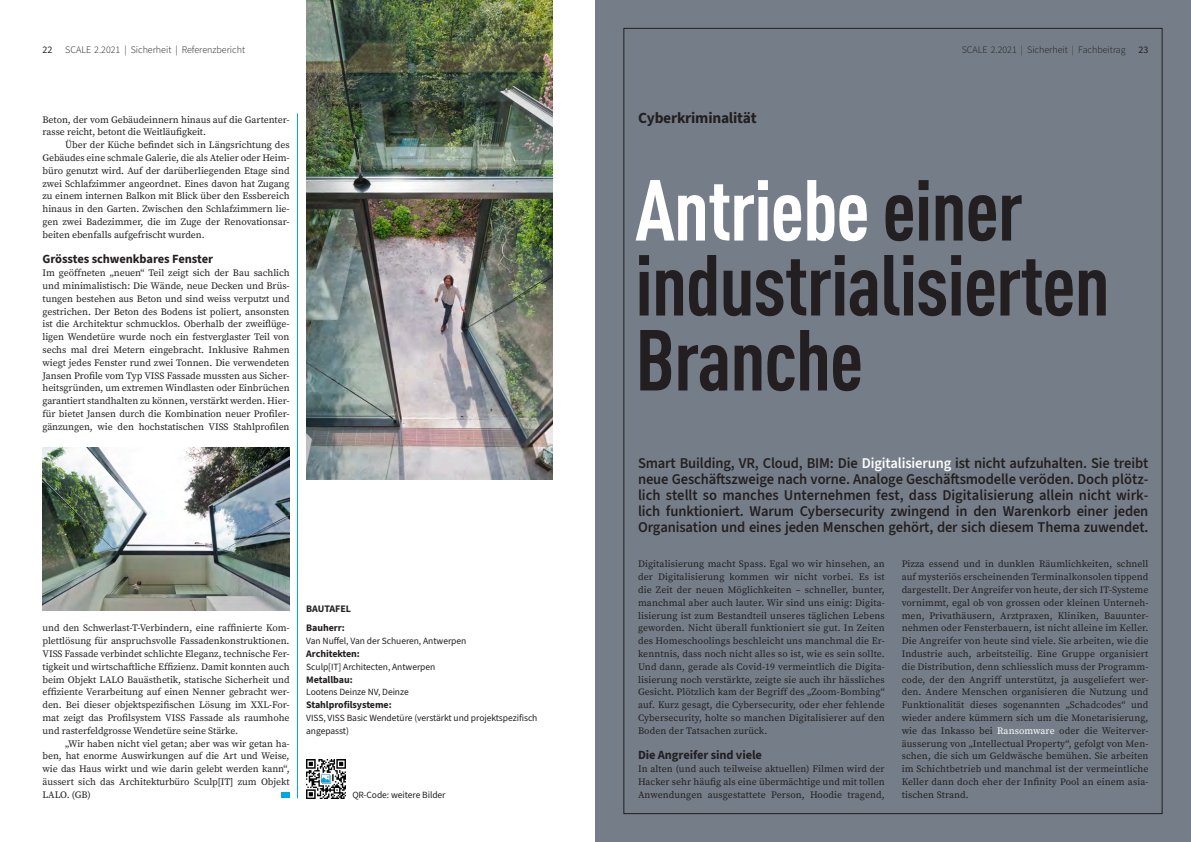
<style>
.page{position:relative;width:1191px;height:842px;background:#fff}
.page>*{position:absolute;margin:0;border:0;box-sizing:border-box;transform-origin:0 0}
.t1{font:700 85px/75px "DIN Cond";letter-spacing:-.015em;color:#231f20}
.t2{font:700 15.5px "Source Sans 3";letter-spacing:-.015em;color:#231f20}
.t3{font:600 15px/16px "Source Sans 3";letter-spacing:-.01em;color:#231f20;text-align:justify}
.t4{font:700 12.5px "Source Sans 3";letter-spacing:-.01em;color:#231f20}
.t5{font:300 10px "Source Sans 3";color:#231f20}
.t6{font:700 10px/19.2px "Source Sans 3";letter-spacing:-.005em;color:#231f20}
.t7{font:10px "Source Sans 3";color:#231f20}
.t8{font:9.8px/12.8px "Source Serif Pro";letter-spacing:-.005em;color:#231f20;text-align:justify}
.t9{font:9.5px/12.8px "Source Sans 3";letter-spacing:-.005em;color:#231f20}
.s1{color:#fff}
</style>
<div class="page">
<div style="left:595px;top:0;width:596px;height:842px;background:#757e88"></div>
<img style="left:306px;top:0;width:247px;height:479px">
<img style="left:43px;top:448px;width:246px;height:163px">
<hr style="left:297px;top:113px;width:1px;height:685px;background:#00a6e5">
<svg style="left:623px;top:28px;width:539px;height:786px"></svg>
<div style="left:281px;top:792px;width:8px;height:6px;background:#00a6e5"></div>
<img style="left:307px;top:759px;width:38px;height:39px">
<p class="t7" style="left:43px;top:43px;width:11px">22</p>
<p class="t5" style="left:65px;top:43px;width:181px">SCALE 2.2021 | Sicherheit | Referenzbericht</p>
<p class="t5" style="left:961px;top:43px;width:166px">SCALE 2.2021 | Sicherheit | Fachbeitrag</p>
<p class="t7" style="left:1138px;top:43px;width:11px">23</p>
<p class="t8" style="left:43px;top:113px;width:248px">Beton, der vom Gebäudeinnern hinaus auf die Gartenter&shy;rasse reicht, betont die Weitläufigkeit.</p>
<p class="t8" style="left:43px;top:139px;width:249px;text-indent:23px">Über der Küche befindet sich in Längsrichtung des Gebäudes eine schmale Galerie, die als Atelier oder Heim&shy;büro genutzt wird. Auf der darüberliegenden Etage sind zwei Schlafzimmer angeordnet. Eines davon hat Zugang zu einem internen Balkon mit Blick über den Essbereich hinaus in den Garten. Zwischen den Schlafzimmern lie&shy;gen zwei Badezimmer, die im Zuge der Renovationsar&shy;beiten ebenfalls aufgefrischt wurden.</p>
<p class="t4" style="left:43px;top:251px;width:172px">Grösstes schwenkbares Fenster</p>
<p class="t8" style="left:43px;top:267px;width:248px">Im geöffneten „neuen“ Teil zeigt sich der Bau sachlich und minimalistisch: Die Wände, neue Decken und Brüs&shy;tungen bestehen aus Beton und sind weiss verputzt und gestrichen. Der Beton des Bodens ist poliert, ansonsten ist die Architektur schmucklos. Oberhalb der zweiflüge&shy;ligen Wendetüre wurde noch ein festverglaster Teil von sechs mal drei Metern eingebracht. Inklusive Rahmen wiegt jedes Fenster rund zwei Tonnen. Die verwendeten Jansen Profile vom Typ VISS Fassade mussten aus Sicher&shy;heitsgründen, um extremen Windlasten oder Einbrüchen garantiert standhalten zu können, verstärkt werden. Hier&shy;für bietet Jansen durch die Kombination neuer Profiler&shy;gänzungen, wie den hochstatischen VISS Stahlprofilen</p>
<p class="t8" style="left:43px;top:622px;width:248px">und den Schwerlast-T-Verbindern, eine raffinierte Kom&shy;plettlösung für anspruchsvolle Fassadenkonstruktionen.<br>VISS Fassade verbindet schlichte Eleganz, technische Fer&shy;tigkeit und wirtschaftliche Effizienz. Damit konnten auch beim Objekt LALO Bauästhetik, statische Sicherheit und effiziente Verarbeitung auf einen Nenner gebracht wer&shy;den. Bei dieser objektspezifischen Lösung im XXL-For&shy;mat zeigt das Profilsystem VISS Fassade als raumhohe und rasterfeldgrosse Wendetüre seine Stärke.</p>
<p class="t8" style="left:43px;top:737px;width:249px;text-indent:23px">„Wir haben nicht viel getan; aber was wir getan ha&shy;ben, hat enorme Auswirkungen auf die Art und Weise, wie das Haus wirkt und wie darin gelebt werden kann“, äussert sich das Architekturbüro Sculp[IT] zum Objekt LALO. (GB)</p>
<h2 class="t2" style="left:638px;top:107px;width:120px">Cyberkriminalität</h2>
<h1 class="t1" style="left:635px;top:170px;width:476px"><span class="s1">Antriebe</span> einer industrialisierten<br>Branche</h1>
<p class="t3" style="left:638px;top:456px;width:512px">Smart Building, VR, Cloud, BIM: Die <span class="s1">Digitalisierung</span> ist nicht aufzuhalten. Sie treibt neue Geschäftszweige nach vorne. Analoge Geschäftsmodelle veröden. Doch plötz&shy;lich stellt so manches Unternehmen fest, dass Digitalisierung allein nicht wirk&shy;lich funktioniert. Warum Cybersecurity zwingend in den Warenkorb einer jeden Organisation und eines jeden Menschen gehört, der sich diesem Thema zuwendet.</p>
<p class="t8" style="left:638px;top:558px;width:248px">Digitalisierung macht Spass. Egal wo wir hinsehen, an der Digitalisierung kommen wir nicht vorbei. Es ist die Zeit der neuen Möglichkeiten – schneller, bunter, manchmal aber auch lauter. Wir sind uns einig: Digita&shy;lisierung ist zum Bestandteil unseres täglichen Lebens geworden. Nicht überall funktioniert sie gut. In Zeiten des Homeschoolings beschleicht uns manchmal die Er&shy;kenntnis, dass noch nicht alles so ist, wie es sein sollte.<br>Und dann, gerade als Covid-19 vermeintlich die Digita&shy;lisierung noch verstärkte, zeigte sie auch ihr hässliches Gesicht. Plötzlich kam der Begriff des „Zoom-Bombing“ auf. Kurz gesagt, die Cybersecurity, oder eher fehlende Cybersecurity, holte so manchen Digitalisierer auf den Boden der Tatsachen zurück.</p>
<p class="t4" style="left:638px;top:747px;width:125px">Die Angreifer sind viele</p>
<p class="t8" style="left:638px;top:763px;width:248px">In alten (und auch teilweise aktuellen) Filmen wird der Hacker sehr häufig als eine übermächtige und mit tollen Anwendungen ausgestattete Person, Hoodie tragend,</p>
<p class="t8" style="left:901px;top:558px;width:248px">Pizza essend und in dunklen Räumlichkeiten, schnell auf mysteriös erscheinenden Terminalkonsolen tippend dargestellt. Der Angreifer von heute, der sich IT-Systeme vornimmt, egal ob von grossen oder kleinen Unterneh&shy;men, Privathäusern, Arztpraxen, Kliniken, Bauunter&shy;nehmen oder Fensterbauern, ist nicht alleine im Keller.<br>Die Angreifer von heute sind viele. Sie arbeiten, wie die Industrie auch, arbeitsteilig. Eine Gruppe organisiert die Distribution, denn schliesslich muss der Programm&shy;code, der den Angriff unterstützt, ja ausgeliefert wer&shy;den. Andere Menschen organisieren die Nutzung und Funktionalität dieses sogenannten „Schadcodes“ und wieder andere kümmern sich um die Monetarisierung, wie das Inkasso bei <span class="s1">Ransomware</span> oder die Weiterver&shy;äusserung von „Intellectual Property“, gefolgt von Men&shy;schen, die sich um Geldwäsche bemühen. Sie arbeiten im Schichtbetrieb und manchmal ist der vermeintliche Keller dann doch eher der Infinity Pool an einem asia-</p>
<p class="t6" style="left:306px;top:599px;width:46px">BAUTAFEL<br>Bauherr:</p>
<p class="t9" style="left:306px;top:635px;width:162px">Van Nuffel, Van der Schueren, Antwerpen</p>
<p class="t6" style="left:306px;top:644px;width:55px">Architekten:</p>
<p class="t9" style="left:306px;top:660px;width:131px">Sculp[IT] Architecten, Antwerpen</p>
<p class="t6" style="left:306px;top:670px;width:48px">Metallbau:</p>
<p class="t9" style="left:306px;top:686px;width:104px">Lootens Deinze NV, Deinze</p>
<p class="t6" style="left:306px;top:695px;width:87px">Stahlprofilsysteme:</p>
<p class="t9" style="left:306px;top:712px;width:233px">VISS, VISS Basic Wendetüre (verstärkt und projektspezifisch angepasst)</p>
<p class="t9" style="left:352px;top:788px;width:95px">QR-Code: weitere Bilder</p>
<p class="t8" style="left:901px;top:788px;width:69px">tischen Strand.</p>
</div>
